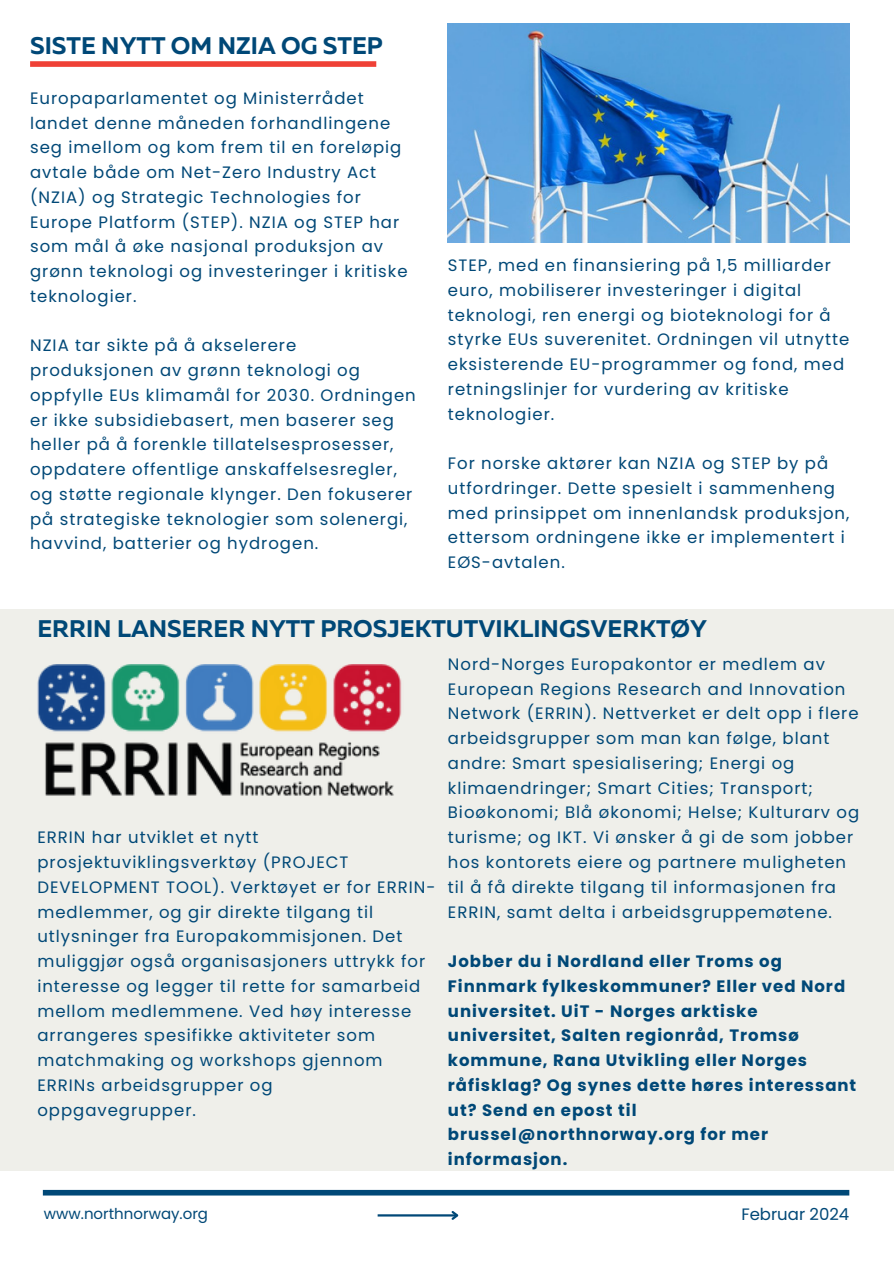
<style>
.page{position:relative;width:894px;height:1264px;background:#fff}
.page>*{position:absolute;margin:0;border:0;box-sizing:border-box;transform-origin:0 0}
.t1{font:700 24px "Muller";color:#004877}
.t2{font:16.5px/24.8px "Poppins";letter-spacing:.06em;color:#004877}
.t3{font:700 16.5px/24.8px "Poppins";letter-spacing:.06em;color:#004877}
.t4{font:16.5px "Poppins";color:#004877}
.t5{font:15px "Poppins";color:#004877}
</style>
<div class="page">
<img style="left:448px;top:24px;width:401px;height:218px">
<div style="left:0;top:609px;width:893px;height:561px;background:#efefea"></div>
<div style="left:30px;top:61px;width:346px;height:6px;background:#ef4136"></div>
<div style="left:43px;top:1189px;width:806px;height:6px;background:#004877"></div>
<hr style="left:377px;top:1214px;width:80px;height:2px;background:#004877">
<svg style="left:449px;top:1211px;width:10px;height:9px"></svg>
<img style="left:37px;top:664px;width:365px;height:132px">
<p class="t1" style="left:30px;top:35px;width:354px">SISTE NYTT OM NZIA OG STEP</p>
<p class="t2" style="left:30px;top:86px;width:379px">Europaparlamentet og Ministerrådet landet denne måneden forhandlingene seg imellom og kom frem til en foreløpig avtale både om Net-Zero Industry Act (NZIA) og Strategic Technologies for Europe Platform (STEP). NZIA og STEP har som mål å øke nasjonal produksjon av grønn teknologi og investeringer i kritiske teknologier.</p>
<p class="t2" style="left:30px;top:333px;width:387px">NZIA tar sikte på å akselerere produksjonen av grønn teknologi og oppfylle EUs klimamål for 2030. Ordningen er ikke subsidiebasert, men baserer seg heller på å forenkle tillatelsesprosesser, oppdatere offentlige anskaffelsesregler, og støtte regionale klynger. Den fokuserer på strategiske teknologier som solenergi, havvind, batterier og hydrogen.</p>
<p class="t2" style="left:448px;top:253px;width:403px">STEP, med en finansiering på 1,5 milliarder euro, mobiliserer investeringer i digital teknologi, ren energi og bioteknologi for å styrke EUs suverenitet. Ordningen vil utnytte eksisterende EU-programmer og fond, med retningslinjer for vurdering av kritiske teknologier.</p>
<p class="t2" style="left:448px;top:451px;width:403px">For norske aktører kan NZIA og STEP by på utfordringer. Dette spesielt i sammenheng med prinsippet om innenlandsk produksjon, ettersom ordningene ikke er implementert i EØS-avtalen.</p>
<p class="t1" style="left:37px;top:619px;width:671px">ERRIN LANSERER NYTT PROSJEKTUTVIKLINGSVERKTØY</p>
<p class="t2" style="left:37px;top:825px;width:399px">ERRIN har utviklet et nytt prosjektuviklingsverktøy (PROJECT DEVELOPMENT TOOL). Verktøyet er for ERRIN&shy;medlemmer, og gir direkte tilgang til utlysninger fra Europakommisjonen. Det muliggjør også organisasjoners uttrykk for interesse og legger til rette for samarbeid mellom medlemmene. Ved høy interesse arrangeres spesifikke aktiviteter som matchmaking og workshops gjennom ERRINs arbeidsgrupper og<br>oppgavegrupper.</p>
<h2 class="t2" style="left:448px;top:651px;width:413px">Nord-Norges Europakontor er medlem av European Regions Research and Innovation Network (ERRIN). Nettverket er delt opp i flere arbeidsgrupper som man kan følge, blant andre: Smart spesialisering; Energi og klimaendringer; Smart Cities; Transport; Bioøkonomi; Blå økonomi; Helse; Kulturarv og turisme; og IKT. Vi ønsker å gi de som jobber hos kontorets eiere og partnere muligheten til å få direkte tilgang til informasjonen fra ERRIN, samt delta i arbeidsgruppemøtene.</h2>
<p class="t3" style="left:448px;top:948px;width:410px">Jobber du i Nordland eller Troms og Finnmark fylkeskommuner? Eller ved Nord universitet. UiT - Norges arktiske universitet, Salten regionråd, Tromsø kommune, Rana Utvikling eller Norges råfisklag? Og synes dette høres interessant ut? Send en epost til brussel@northnorway.org for mer informasjon.</p>
<p class="t5" style="left:44px;top:1202px;width:166px">www.northnorway.org</p>
<h1 class="t4" style="left:741px;top:1202px;width:109px">Februar 2024</h1>
</div>
